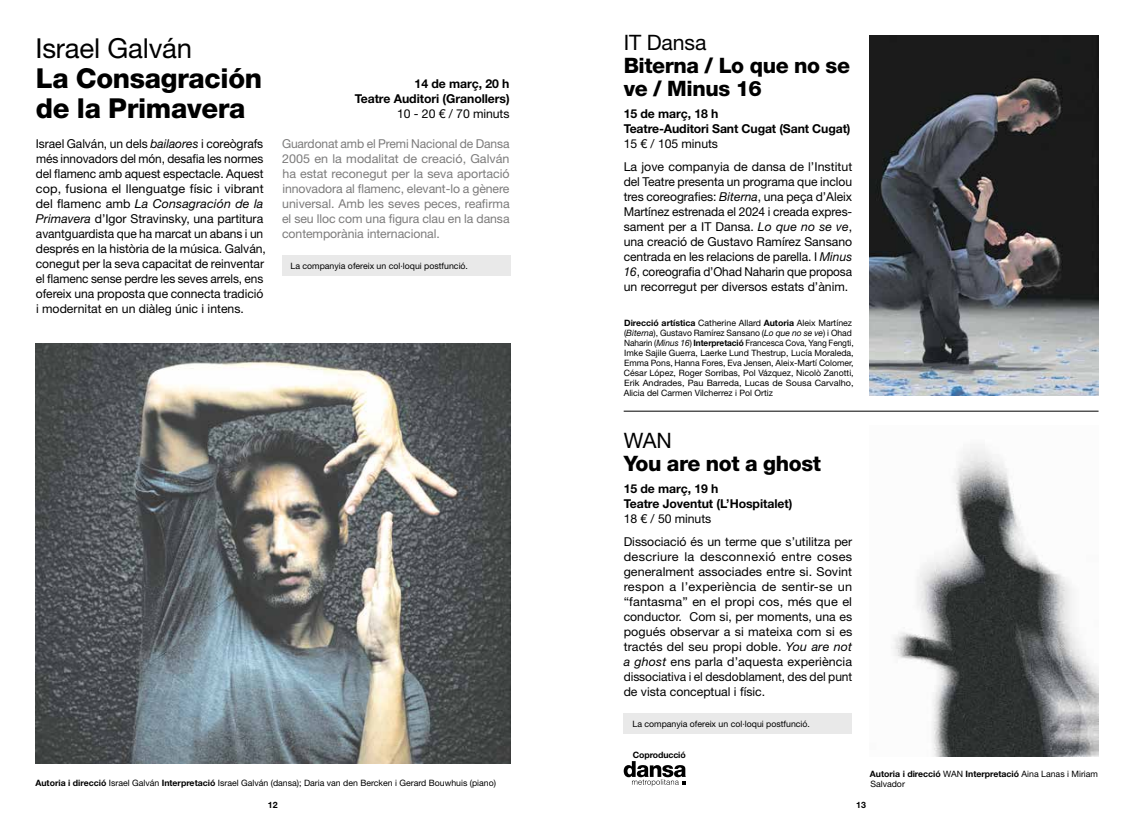
<style>
.page{position:relative;width:1134px;height:830px;background:#fff}
.page>*{position:absolute;margin:0;border:0;box-sizing:border-box;transform-origin:0 0}
.t1{font:800 27.5px/30px "Helvetica Neue LT Std";letter-spacing:-.01em;color:#000}
.t2{font:27.5px "Helvetica Neue LT Std";letter-spacing:-.005em;color:#000}
.t3{font:800 21.25px/22.5px "Helvetica Neue LT Std";letter-spacing:-.02em;color:#000}
.t4{font:21.25px "Helvetica Neue LT Std";letter-spacing:-.005em;color:#000}
.t5{font:12.25px/15px "Helvetica Neue LT Std";letter-spacing:-.005em;color:#000}
.t6{font:12.25px/15px "Helvetica Neue LT Std";letter-spacing:-.005em;color:#000;text-align:justify;scale:1.04 1}
.t7{font:12.25px/15px "Helvetica Neue LT Std";letter-spacing:-.005em;color:#7c7b7b;text-align:justify}
.t8{font:700 12.25px/15px "Helvetica Neue LT Std";letter-spacing:-.005em;color:#000}
.t9{font:8.75px/10px "Helvetica Neue LT Std";color:#000}
.t10{font:700 8.75px/10px "Helvetica Neue LT Std";color:#000}
.s1{font-style:italic}
.s2{font-weight:700}
.s3{font-weight:400}
</style>
<div class="page">
<hr style="left:624px;top:410px;width:474px;height:1px;background:#000">
<div style="left:282px;top:255px;width:228px;height:21px;background:#e9e9e9"></div>
<img style="left:35px;top:343px;width:475px;height:420px">
<img style="left:870px;top:35px;width:228px;height:360px">
<img style="left:893px;top:448px;width:205px;height:307px">
<div style="left:624px;top:713px;width:228px;height:20px;background:#e9e9e9"></div>
<svg style="left:624px;top:761px;width:62px;height:24px"></svg>
<h1 class="t2" style="left:35px;top:32px;width:158px">Israel Galván</h1>
<h1 class="t1" style="left:36px;top:63px;width:228px">La Consagración de la Primavera</h1>
<p class="t5" style="left:36px;top:136px;width:232px">Israel Galván, un dels <span class="s1">bailaores</span> i coreògrafs més innovadors del món, desafia les normes del flamenc amb aquest espectacle. Aquest cop, fusiona el llenguatge físic i vibrant del flamenc amb <span class="s1">La Consagración de la Primavera</span> d’Igor Stravinsky, una partitura avantguardista que ha marcat un abans i un després en la història de la música. Galván, conegut per la seva capacitat de reinventar el flamenc sense perdre les seves arrels, ens ofereix una proposta que connecta tradició i modernitat en un diàleg únic i intens.</p>
<p class="t7" style="left:282px;top:136px;width:229px">Guardonat amb el Premi Nacional de Dansa 2005 en la modalitat de creació, Galván ha estat reconegut per la seva aportació innovadora al flamenc, elevant-lo a gènere universal. Amb les seves peces, reafirma el seu lloc com una figura clau en la dansa contemporània internacional.</p>
<p class="t8" style="left:355px;top:76px;width:157px;text-align:right">14 de març, 20 h<br>Teatre Auditori (Granollers)</p>
<p class="t5" style="left:397px;top:106px;width:114px">10 - 20 € / 70 minuts</p>
<p class="t9" style="left:291px;top:260px;width:179px">La companyia ofereix un col·loqui postfunció.</p>
<p class="t9" style="left:35px;top:777px;width:462px"><span class="s2">Autoria i direcció</span> Israel Galván <span class="s2">Interpretació</span> Israel Galván (dansa); Daria van den Bercken i Gerard Bouwhuis (piano)</p>
<h2 class="t4" style="left:624px;top:30px;width:84px">IT Dansa</h2>
<h2 class="t3" style="left:624px;top:54px;width:228px">Biterna / Lo que no se ve / Minus 16</h2>
<p class="t8" style="left:624px;top:106px;width:228px">15 de març, 18 h<br>Teatre-Auditori Sant Cugat (Sant Cugat)</p>
<p class="t5" style="left:624px;top:132px;width:230px;line-height:22.5px">15 € / 105 minuts<br>La jove companyia de dansa de l’Institut</p>
<p class="t5" style="left:624px;top:173px;width:230px;text-align:justify">del Teatre presenta un programa que inclou tres coreografies: <span class="s1">Biterna</span>, una peça d’Aleix Martínez estrenada el 2024 i creada expres&shy;sament per a IT Dansa. <span class="s1">Lo que no se ve</span>, una creació de Gustavo Ramírez Sansano centrada en les relacions de parella. I <span class="s1">Minus 16</span>, coreografia d’Ohad Naharin que proposa un recorregut per diversos estats d’ànim.</p>
<p class="t9" style="left:624px;top:317px;width:232px"><span class="s2">Direcció artística</span> Catherine Allard <span class="s2">Autoria</span> Aleix Martínez (<span class="s1">Biterna</span>), Gustavo Ramírez Sansano (<span class="s1">Lo que no se ve</span>) i Ohad Naharin (<span class="s1">Minus 16</span>) <span class="s2">Interpretació</span> Francesca Cova, Yang Fengti, Imke Sajile Guerra, Laerke Lund Thestrup, Lucía Moraleda, Emma Pons, Hanna Fores, Eva Jensen, Aleix-Martí Colomer, César López, Roger Sorribas, Pol Vázquez, Nicolò Zanotti, Erik Andrades, Pau Barreda, Lucas de Sousa Carvalho, Alicia del Carmen Vilcherrez i Pol Ortiz</p>
<h2 class="t4" style="left:624px;top:428px;width:50px">WAN</h2>
<h2 class="t3" style="left:624px;top:452px;width:199px">You are not a ghost</h2>
<p class="t8" style="left:624px;top:481px;width:170px">15 de març, 19 h<br>Teatre Joventut (L’Hospitalet)</p>
<p class="t5" style="left:624px;top:507px;width:230px;line-height:22.5px">18 € / 50 minuts<br>Dissociació és un terme que s’utilitza per</p>
<p class="t6" style="left:624px;top:548px;width:221px">descriure la desconnexió entre coses generalment associades entre si. Sovint respon a l’experiència de sentir-se un “fantasma” en el propi cos, més que el conductor. Com si, per moments, una es pogués observar a si mateixa com si es tractés del seu propi doble. <span class="s1">You are not a ghost</span> ens parla d’aquesta experiència dissociativa i el desdoblament, des del punt de vista conceptual i físic.</p>
<p class="t9" style="left:632px;top:718px;width:179px">La companyia ofereix un col·loqui postfunció.</p>
<p class="t10" style="left:633px;top:749px;width:55px">Coproducció</p>
<p class="t10" style="left:870px;top:768px;width:230px">Autoria i direcció <span class="s3">WAN</span> Interpretació <span class="s3">Aina Lanas i Miriam<br>Salvador</span></p>
<p class="t10" style="left:268px;top:799px;width:11px">12</p>
<p class="t10" style="left:856px;top:799px;width:11px">13</p>
</div>
